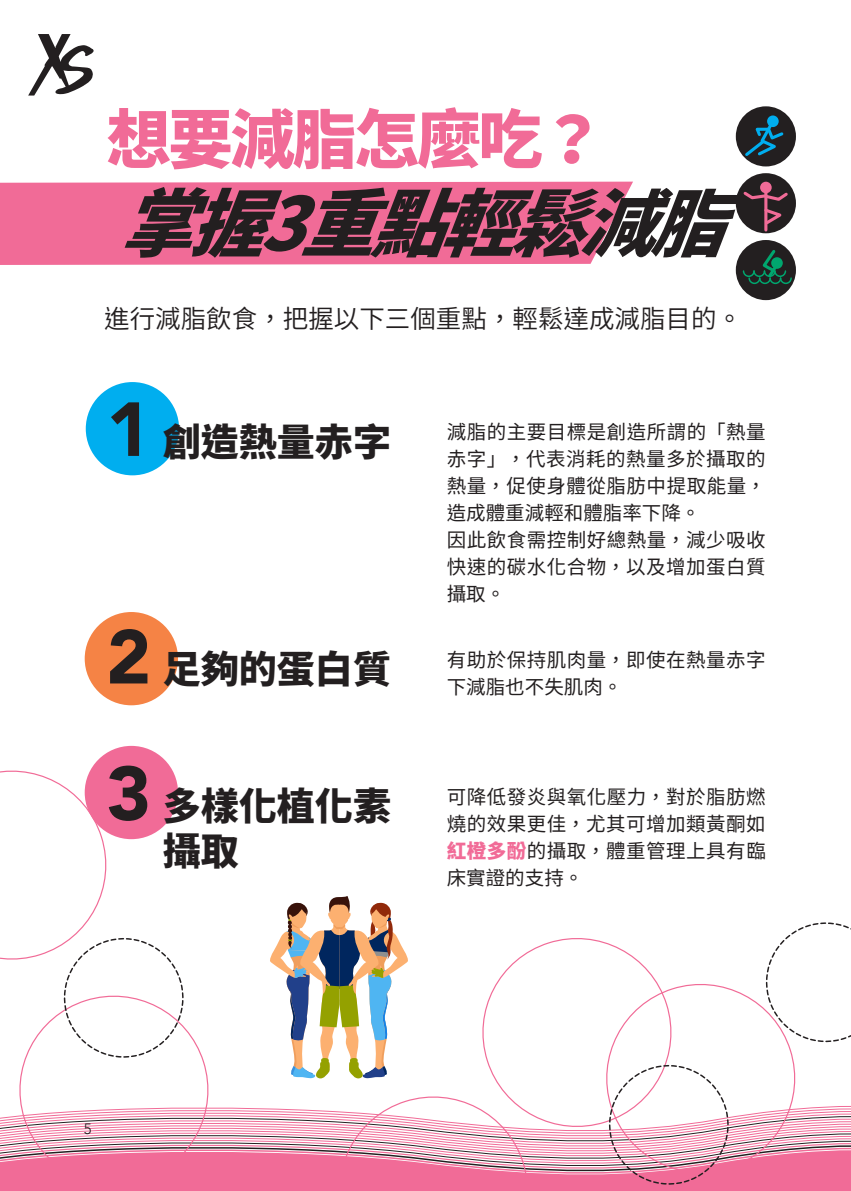
<style>
.page{position:relative;width:851px;height:1191px;background:#fff}
.page>*{position:absolute;margin:0;border:0;box-sizing:border-box;transform-origin:0 0}
.t1{font:900 75.6px "Avenir";color:#231f20}
.大標3{font:italic 900 73.5px "Noto Sans CJ Ktc";color:#231f20}
.大標2{font:900 64.5px "Noto Sans CJ Ktc";letter-spacing:-.04em;color:#f16b97}
.t2{font:900 37.95px "Noto Sans CJ Ktc";color:#231f20}
.內文{font:600 25.5px "Noto Sans CJ Ktc";color:#231f20}
.小內文{font:19.5px/27px "Noto Sans CJ Ktc";letter-spacing:.025em;color:#231f20;text-align:justify}
.t3{font:300 15px "Avenir";color:#231f20}
.s1{font-weight:900;color:#f16b97}
</style>
<div class="page">
<div style="left:735px;top:106px;width:60px;height:60px;background:#231f20;border-radius:50%"></div>
<div style="left:735px;top:173px;width:60px;height:60px;background:#231f20;border-radius:50%"></div>
<div style="left:735px;top:240px;width:60px;height:60px;background:#231f20;border-radius:50%"></div>
<div style="left:767px;top:115px;width:11px;height:12px;background:#00aeef;border-radius:50%"></div>
<div style="left:760px;top:182px;width:11px;height:11px;background:#f16b97;border-radius:50%"></div>
<svg style="left:742px;top:121px;width:42px;height:38px"></svg>
<hr style="left:764px;top:190px;width:3px;height:40px;background:#f16b97">
<svg style="left:740px;top:189px;width:50px;height:38px"></svg>
<svg style="left:742px;top:247px;width:50px;height:38px"></svg>
<div style="left:0;top:182px;width:633px;height:83px;background:#f16b97"></div>
<div style="left:86px;top:382px;width:93px;height:93px;background:#00aeef;border-radius:50%"></div>
<div style="left:85px;top:612px;width:93px;height:93px;background:#f58345;border-radius:50%"></div>
<div style="left:85px;top:746px;width:93px;height:93px;background:#f16b97;border-radius:50%"></div>
<svg style="left:0;top:760px;width:850px;height:431px"></svg>
<svg style="left:28px;top:34px;width:66px;height:62px"></svg>
<p class="大標2" style="left:106px;top:103px;width:499px">想要減脂怎麼吃？</p>
<p class="大標3" style="left:119px;top:182px;width:685px">掌握3重點輕鬆減脂</p>
<p class="內文" style="left:104px;top:304px;width:639px">進行減脂飲食，把握以下三個重點，輕鬆達成減脂目的。</p>
<p class="t1" style="left:106px;top:365px;width:46px">1</p>
<p class="t2" style="left:163px;top:420px;width:230px">創造熱量赤字</p>
<p class="t1" style="left:106px;top:592px;width:46px">2</p>
<p class="t2" style="left:163px;top:648px;width:230px">足夠的蛋白質</p>
<p class="t1" style="left:106px;top:729px;width:46px">3</p>
<p class="t2" style="left:163px;top:784px;width:230px">多樣化植化素</p>
<p class="t2" style="left:163px;top:830px;width:78px">攝取</p>
<p class="小內文" style="left:446px;top:419px;width:320px">減脂的主要目標是創造所謂的「熱量赤字」，代表消耗的熱量多於攝取的熱量，促使身體從脂肪中提取能量，造成體重減輕和體脂率下降。</p>
<p class="小內文" style="left:446px;top:527px;width:320px">因此飲食需控制好總熱量，減少吸收快速的碳水化合物，以及增加蛋白質攝取。</p>
<p class="小內文" style="left:446px;top:646px;width:320px">有助於保持肌肉量，即使在熱量赤字下減脂也不失肌肉。</p>
<p class="小內文" style="left:446px;top:783px;width:320px">可降低發炎與氧化壓力，對於脂肪燃燒的效果更佳，尤其可增加類黃酮如<span class="s1">紅橙多酚</span>的攝取，體重管理上具有臨床實證的支持。</p>
<p class="t3" style="left:84px;top:1120px;width:9px">5</p>
</div>
